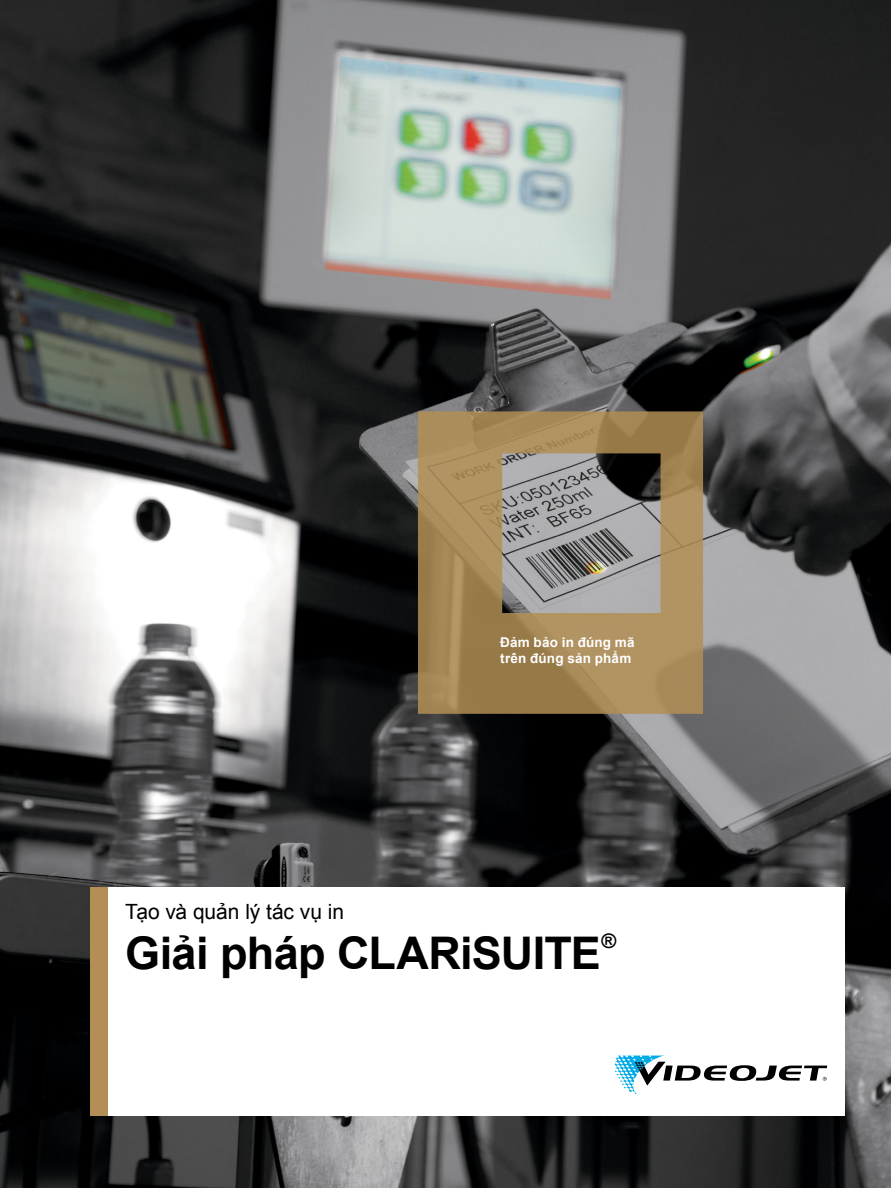
<style>
.page{position:relative;width:891px;height:1188px;background:#fff}
.page>*{position:absolute;margin:0;border:0;box-sizing:border-box;transform-origin:0 0}
.t1{font:700 45px "Arial";letter-spacing:-.015em;color:#000}
.t2{font:21px "Arial";letter-spacing:-.01em;color:#000}
.t3{font:700 20.1px "Arial";color:#000}
.t4{font:700 13.5px/16.5px "Arial";letter-spacing:.015em;color:#fff}
</style>
<div class="page">
<img style="left:0;top:0;width:891px;height:1188px">
<div style="left:108px;top:887px;width:737px;height:229px;background:#fff"></div>
<div style="left:91px;top:887px;width:17px;height:229px;background:#b38f55"></div>
<svg style="left:615px;top:1056px;width:212px;height:38px"></svg>
<svg style="left:418px;top:411px;width:285px;height:303px"></svg>
<p class="t4" style="left:500px;top:634px;width:136px">Đảm bảo in đúng mã trên đúng sản phẩm</p>
<h2 class="t2" style="left:125px;top:898px;width:220px">Tạo và quản lý tác vụ in</h2>
<h1 class="t1" style="left:125px;top:923px;width:477px">Giải pháp CLARiSUITE</h1>
<h3 class="t3" style="left:601px;top:928px;width:16px">®</h3>
</div>
